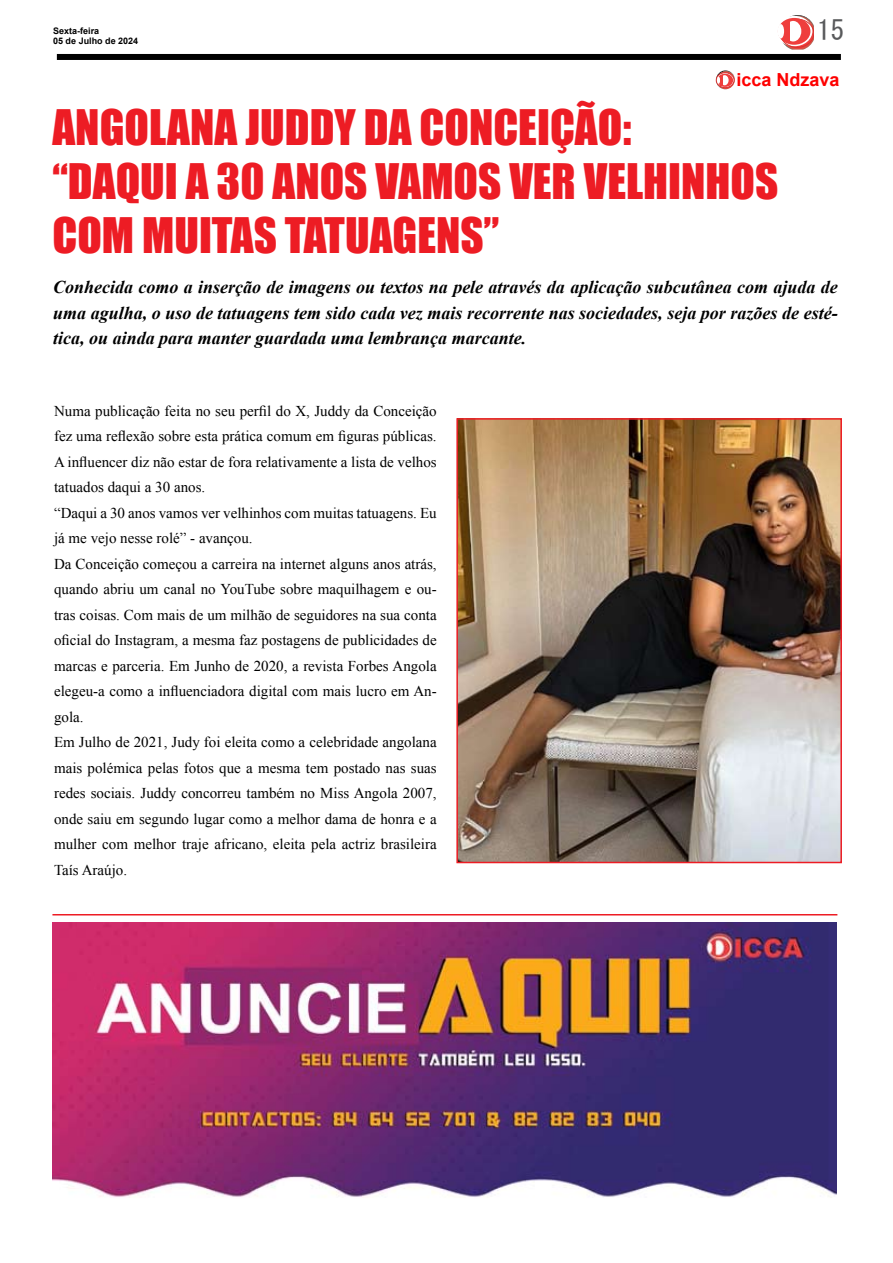
<style>
.page{position:relative;width:893px;height:1263px;background:#fff}
.page>*{position:absolute;margin:0;border:0;box-sizing:border-box;transform-origin:0 0}
.t1{font:45px/54px "Impact";color:#ed1c24}
.t2{font:27px "MS Gothic";color:#58595b}
.t3{font:italic 700 18px/25.5px "Times New Roman";color:#000;text-align:justify}
.t4{font:700 18px "Arial";color:#fe0000}
.t5{font:15px/25.5px "Times New Roman";color:#000}
.t6{font:700 9px/10.8px "Arial";color:#000}
</style>
<div class="page">
<div style="left:57px;top:54px;width:784px;height:6px;background:#000"></div>
<svg style="left:783px;top:15px;width:31px;height:35px"></svg>
<svg style="left:776px;top:16px;width:36px;height:30px"></svg>
<div style="left:780px;top:19px;width:34px;height:29px;border:1px solid #d9322f;border-radius:50%"></div>
<svg style="left:778px;top:18px;width:32px;height:27px"></svg>
<div style="left:778px;top:24px;width:6px;height:14px;background:#fff;border-radius:50%"></div>
<div style="left:785px;top:21px;width:16px;height:20px;background:#fff;border-radius:50%"></div>
<hr style="left:785px;top:21px;width:4px;height:21px;background:#ef3e3d">
<svg style="left:716px;top:70px;width:19px;height:19px"></svg>
<div style="left:716px;top:73px;width:18px;height:15px;border:1px solid #d9322f;border-radius:50%"></div>
<div style="left:717px;top:74px;width:16px;height:13px;background:#ef3e3d;border-radius:50%"></div>
<div style="left:721px;top:75px;width:8px;height:10px;background:#fff;border-radius:50%"></div>
<svg style="left:717px;top:75px;width:6px;height:10px"></svg>
<img style="left:53px;top:922px;width:784px;height:276px">
<hr style="left:52px;top:914px;width:785px;height:1px;background:#ed1c24">
<img style="left:459px;top:421px;width:380px;height:439px">
<div style="left:456px;top:418px;width:386px;height:445px;border:2px solid #ed1c24"></div>
<p class="t6" style="left:53px;top:25px;width:87px">Sexta-feira<br>05 de Julho de 2024</p>
<h2 class="t2" style="left:817px;top:17px;width:28px">15</h2>
<p class="t4" style="left:736px;top:67px;width:105px">icca Ndzava</p>
<h1 class="t1" style="left:52px;top:100px;width:727px">ANGOLANA JUDDY DA CONCEIÇÃO:<br>“DAQUI A 30 ANOS VAMOS VER VELHINHOS<br>COM MUITAS TATUAGENS”</h1>
<p class="t3" style="left:53px;top:274px;width:786px">Conhecida como a inserção de imagens ou textos na pele através da aplicação subcutânea com ajuda de uma agulha, o uso de tatuagens tem sido cada vez mais recorrente nas sociedades, seja por razões de esté&shy;tica, ou ainda para manter guardada uma lembrança marcante.</p>
<p class="t5" style="left:54px;top:398px;width:384px">Numa publicação feita no seu perfil do X, Juddy da Conceição fez uma reflexão sobre esta prática comum em figuras públicas.<br>A influencer diz não estar de fora relativamente a lista de velhos tatuados daqui a 30 anos.<br>“Daqui a 30 anos vamos ver velhinhos com muitas tatuagens. Eu já me vejo nesse rolé” - avançou.<br>Da Conceição começou a carreira na internet alguns anos atrás, quando abriu um canal no YouTube sobre maquilhagem e ou&shy;tras coisas. Com mais de um milhão de seguidores na sua conta oficial do Instagram, a mesma faz postagens de publicidades de marcas e parceria. Em Junho de 2020, a revista Forbes Angola elegeu-a como a influenciadora digital com mais lucro em An&shy;gola.<br>Em Julho de 2021, Judy foi eleita como a celebridade angolana mais polémica pelas fotos que a mesma tem postado nas suas redes sociais. Juddy concorreu também no Miss Angola 2007, onde saiu em segundo lugar como a melhor dama de honra e a mulher com melhor traje africano, eleita pela actriz brasileira Taís Araújo.</p>
</div>
